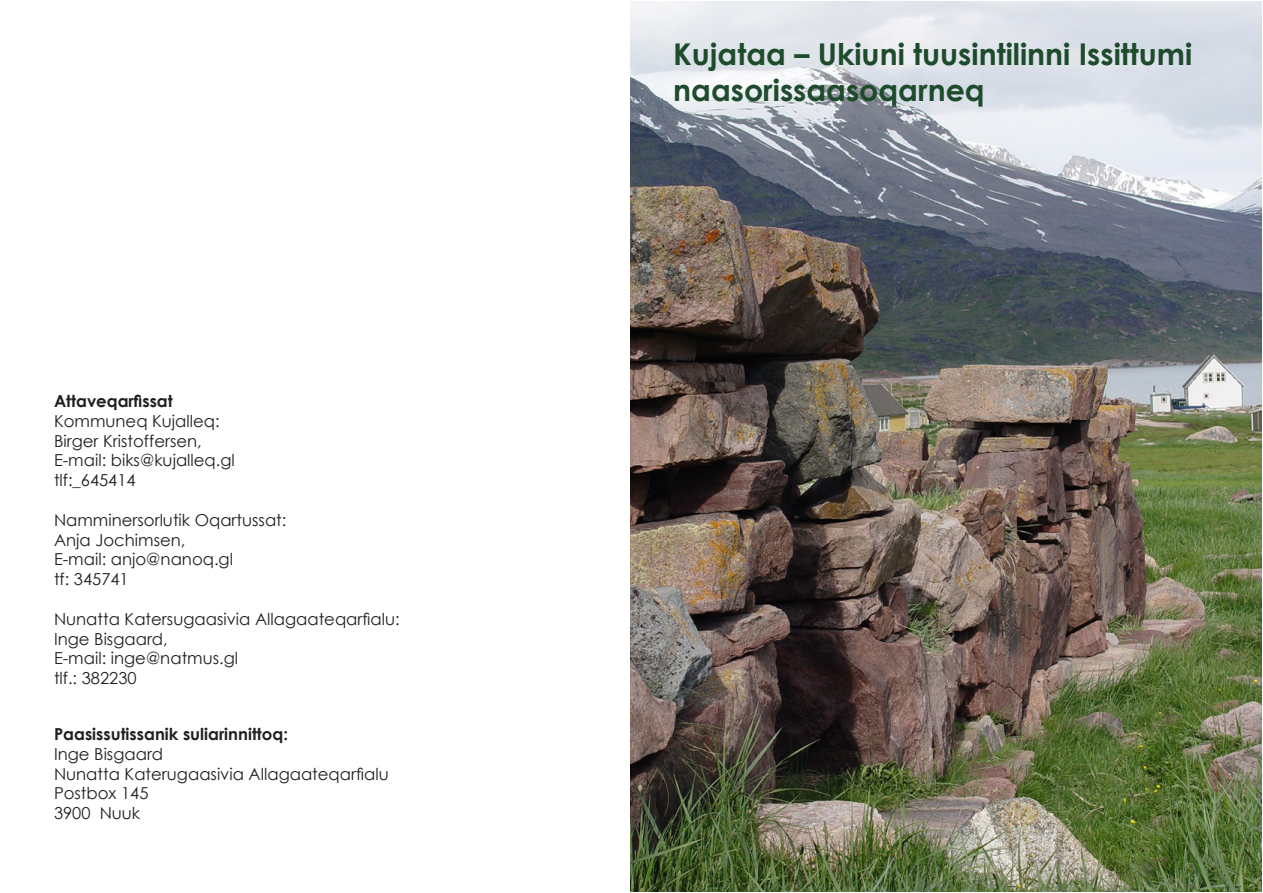
<style>
.page{position:relative;width:1263px;height:893px;background:#fff}
.page>*{position:absolute;margin:0;border:0;box-sizing:border-box;transform-origin:0 0}
.t1{font:700 30px/36px "Century Gothic";color:#1e4b2c}
.t2{font:16.5px "Century Gothic";color:#231f20}
.t3{font:700 16.5px "Century Gothic";color:#231f20}
</style>
<div class="page">
<img style="left:630px;top:1px;width:632px;height:891px">
<p class="t3" style="left:54px;top:391px;width:120px">Attaveqarfissat</p>
<p class="t2" style="left:54px;top:411px;width:167px">Kommuneq Kujalleq:</p>
<p class="t2" style="left:54px;top:431px;width:149px">Birger Kristoffersen,</p>
<p class="t2" style="left:54px;top:450px;width:182px">E-mail: biks@kujalleq.gl</p>
<p class="t2" style="left:54px;top:470px;width:83px">tlf:_645414</p>
<p class="t2" style="left:54px;top:510px;width:234px">Namminersorlutik Oqartussat:</p>
<p class="t2" style="left:54px;top:530px;width:133px">Anja Jochimsen,</p>
<p class="t2" style="left:54px;top:549px;width:181px">E-mail: anjo@nanoq.gl</p>
<p class="t2" style="left:54px;top:569px;width:76px">tf: 345741</p>
<p class="t2" style="left:54px;top:609px;width:347px">Nunatta Katersugaasivia Allagaateqarfialu:</p>
<p class="t2" style="left:54px;top:629px;width:115px">Inge Bisgaard,</p>
<p class="t2" style="left:54px;top:648px;width:186px">E-mail: inge@natmus.gl</p>
<p class="t2" style="left:54px;top:668px;width:84px">tlf.: 382230</p>
<p class="t3" style="left:54px;top:724px;width:235px">Paasissutissanik suliarinnittoq:</p>
<p class="t2" style="left:54px;top:744px;width:111px">Inge Bisgaard</p>
<p class="t2" style="left:54px;top:764px;width:336px">Nunatta Katerugaasivia Allagaateqarfialu</p>
<p class="t2" style="left:54px;top:783px;width:96px">Postbox 145</p>
<p class="t2" style="left:54px;top:803px;width:88px">3900 Nuuk</p>
<p class="t1" style="left:673px;top:35px;width:520px">Kujataa – Ukiuni tuusintilinni Issittumi naasorissaasoqarneq</p>
</div>
